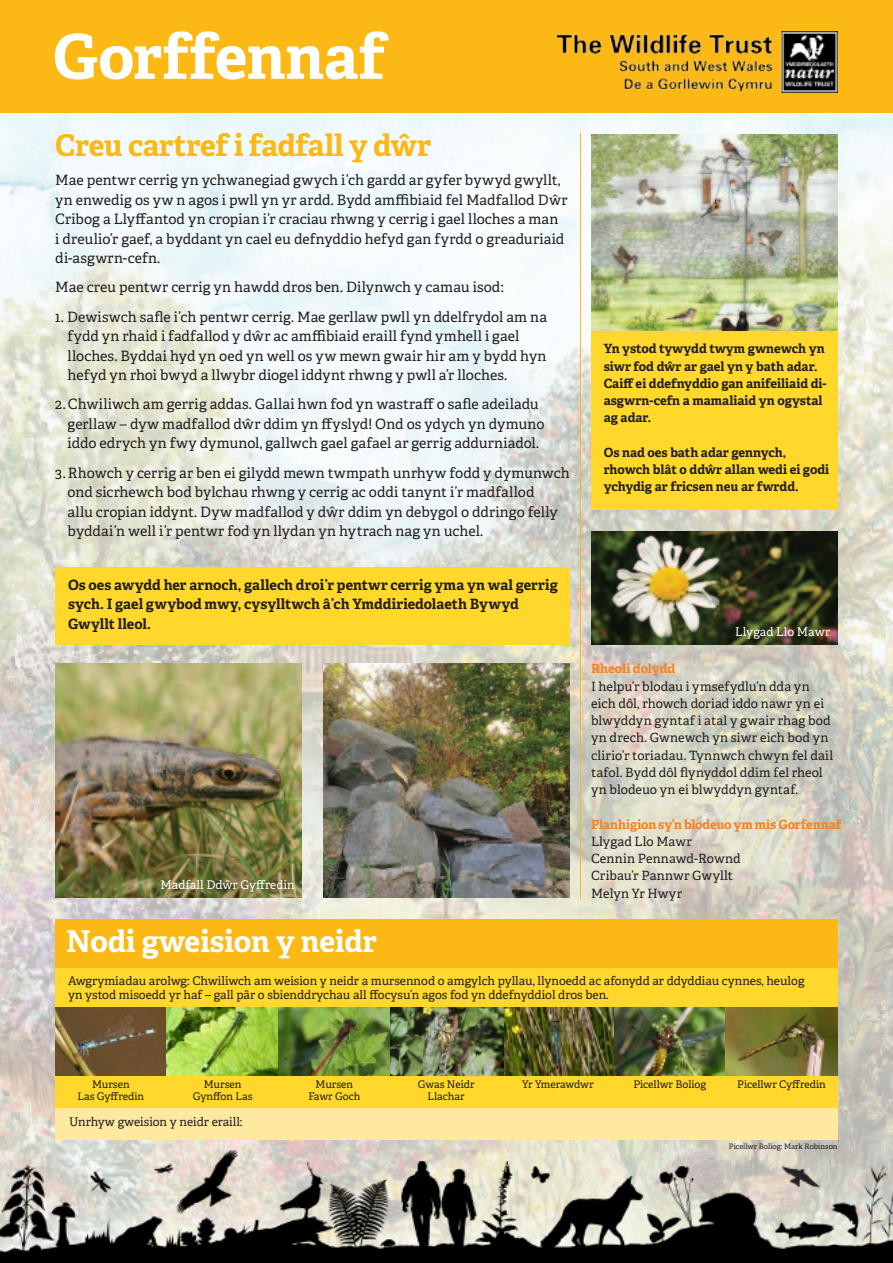
<style>
.page{position:relative;width:893px;height:1263px;background:#fff}
.page>*{position:absolute;margin:0;border:0;box-sizing:border-box;transform-origin:0 0}
.t1{font:700 61.95px "Adelle Basic";letter-spacing:-.005em;color:#fff}
.t2{font:700 30px "Adelle Basic";letter-spacing:-.01em;color:#fcb814}
.t3{font:700 30px "Adelle Basic";color:#fff}
.t4{font:14.25px/19.5px "Adelle Basic";letter-spacing:.005em;color:#231f20}
.t5{font:700 14.25px/19.5px "Adelle Basic";letter-spacing:.005em;color:#231f20}
.t6{font:12.75px/17.2px "Adelle Basic";letter-spacing:.005em;color:#231f20}
.t7{font:700 12.75px/17.2px "Adelle Basic";color:#231f20}
.t8{font:700 12.75px "Adelle Basic";letter-spacing:-.005em;color:#f58220}
.t9{font:12px/13.5px "Adelle Basic";color:#231f20}
.t10{font:12px "Adelle Basic";color:#fff}
.t11{font:10.5px/12px "Adelle Basic";color:#231f20;text-align:center}
.t12{font:7.5px "Adelle Basic";color:#231f20}
</style>
<div class="page">
<img style="left:0;top:113px;width:893px;height:1028px">
<img style="left:0;top:1141px;width:893px;height:122px">
<div style="left:0;top:0;width:893px;height:113px;background:#fcb814"></div>
<hr style="left:580px;top:133px;width:1px;height:766px;background:#fcb814">
<div style="left:55px;top:1008px;width:783px;height:132px;background:#ffe99e"></div>
<div style="left:55px;top:919px;width:783px;height:49px;background:#fcb814"></div>
<img style="left:55px;top:663px;width:247px;height:235px">
<img style="left:323px;top:663px;width:247px;height:235px">
<div style="left:55px;top:968px;width:783px;height:139px;background:#ffd82b"></div>
<img style="left:55px;top:1008px;width:111px;height:67px">
<img style="left:166px;top:1008px;width:113px;height:67px">
<img style="left:279px;top:1008px;width:112px;height:67px">
<img style="left:503px;top:1008px;width:111px;height:67px">
<img style="left:614px;top:1008px;width:112px;height:67px">
<img style="left:726px;top:1008px;width:112px;height:67px">
<img style="left:391px;top:1008px;width:112px;height:67px">
<img style="left:591px;top:531px;width:247px;height:113px">
<img style="left:591px;top:134px;width:247px;height:197px">
<div style="left:55px;top:567px;width:515px;height:77px;background:#ffd82b"></div>
<div style="left:591px;top:331px;width:247px;height:179px;background:#ffd82b"></div>
<img style="left:558px;top:31px;width:279px;height:61px">
<h1 class="t1" style="left:53px;top:17px;width:334px">Gorffennaf</h1>
<h2 class="t2" style="left:55px;top:126px;width:378px">Creu cartref i fadfall y dŵr</h2>
<p class="t4" style="left:55px;top:170px;width:514px">Mae pentwr cerrig yn ychwanegiad gwych i’ch gardd ar gyfer bywyd gwyllt, yn enwedig os yw n agos i pwll yn yr ardd. Bydd amffibiaid fel Madfallod Dŵr Cribog a Llyffantod yn cropian i’r craciau rhwng y cerrig i gael lloches a man<br>i dreulio’r gaef, a byddant yn cael eu defnyddio hefyd gan fyrdd o greaduriaid di-asgwrn-cefn.</p>
<p class="t4" style="left:55px;top:278px;width:450px">Mae creu pentwr cerrig yn hawdd dros ben. Dilynwch y camau isod:</p>
<p class="t4" style="left:68px;top:307px;width:481px;text-indent:-12px">1. Dewiswch safle i’ch pentwr cerrig. Mae gerllaw pwll yn ddelfrydol am na fydd yn rhaid i fadfallod y dŵr ac amffibiaid eraill fynd ymhell i gael lloches. Byddai hyd yn oed yn well os yw mewn gwair hir am y bydd hyn hefyd yn rhoi bwyd a llwybr diogel iddynt rhwng y pwll a’r lloches.</p>
<p class="t4" style="left:68px;top:395px;width:478px;text-indent:-12px">2. Chwiliwch am gerrig addas. Gallai hwn fod yn wastraff o safle adeiladu gerllaw – dyw madfallod dŵr ddim yn ffyslyd! Ond os ydych yn dymuno iddo edrych yn fwy dymunol, gallwch gael gafael ar gerrig addurniadol.</p>
<p class="t4" style="left:68px;top:463px;width:504px;text-indent:-12px">3. Rhowch y cerrig ar ben ei gilydd mewn twmpath unrhyw fodd y dymunwch ond sicrhewch bod bylchau rhwng y cerrig ac oddi tanynt i’r madfallod<br>allu cropian iddynt. Dyw madfallod y dŵr ddim yn debygol o ddringo felly byddai’n well i’r pentwr fod yn llydan yn hytrach nag yn uchel.</p>
<p class="t5" style="left:68px;top:575px;width:491px">Os oes awydd her arnoch, gallech droi’r pentwr cerrig yma yn wal gerrig sych. I gael gwybod mwy, cysylltwch â’ch Ymddiriedolaeth Bywyd<br>Gwyllt lleol.</p>
<p class="t10" style="left:160px;top:878px;width:136px">Madfall Ddŵr Gyffredin</p>
<h2 class="t3" style="left:66px;top:922px;width:312px">Nodi gweision y neidr</h2>
<p class="t7" style="left:604px;top:340px;width:224px">Yn ystod tywydd twym gwnewch yn siwr fod dŵr ar gael yn y bath adar.<br>Caiff ei ddefnyddio gan anifeiliaid di&shy;asgwrn-cefn a mamaliaid yn ogystal ag adar.</p>
<p class="t7" style="left:604px;top:444px;width:227px">Os nad oes bath adar gennych, rhowch blât o ddŵr allan wedi ei godi ychydig ar fricsen neu ar fwrdd.</p>
<p class="t10" style="left:735px;top:624px;width:97px">Llygad Llo Mawr</p>
<p class="t8" style="left:591px;top:661px;width:86px">Rheoli dolydd</p>
<p class="t6" style="left:591px;top:678px;width:244px">I helpu’r blodau i ymsefydlu’n dda yn eich dôl, rhowch doriad iddo nawr yn ei blwyddyn gyntaf i atal y gwair rhag bod yn drech. Gwnewch yn siwr eich bod yn clirio’r toriadau. Tynnwch chwyn fel dail tafol. Bydd dôl flynyddol ddim fel rheol yn blodeuo yn ei blwyddyn gyntaf.</p>
<p class="t8" style="left:591px;top:816px;width:252px">Planhigion sy’n blodeuo ym mis Gorfennaf</p>
<p class="t6" style="left:591px;top:833px;width:151px">Llygad Llo Mawr<br>Cennin Pennawd-Rownd<br>Cribau’r Pannwr Gwyllt<br>Melyn Yr Hwyr</p>
<p class="t9" style="left:68px;top:974px;width:738px">Awgrymiadau arolwg: Chwiliwch am weision y neidr a mursennod o amgylch pyllau, llynoedd ac afonydd ar ddyddiau cynnes, heulog yn ystod misoedd yr haf – gall pâr o sbienddrychau all ffocysu’n agos fod yn ddefnyddiol dros ben.</p>
<p class="t11" style="left:78px;top:1078px;width:68px">Mursen<br>Las Gyffredin</p>
<p class="t11" style="left:193px;top:1078px;width:61px">Mursen<br>Gynffon Las</p>
<p class="t11" style="left:308px;top:1078px;width:53px">Mursen<br>Fawr Goch</p>
<p class="t11" style="left:418px;top:1078px;width:58px">Gwas Neidr<br>Llachar</p>
<p class="t11" style="left:522px;top:1078px;width:73px">Yr Ymerawdwr</p>
<p class="t11" style="left:633px;top:1078px;width:74px">Picellwr Boliog</p>
<p class="t11" style="left:737px;top:1078px;width:90px">Picellwr Cyffredin</p>
<p class="t9" style="left:69px;top:1115px;width:175px">Unrhyw gweision y neidr eraill:</p>
<p class="t12" style="left:729px;top:1142px;width:110px">Picellwr Boliog: Mark Robinson</p>
</div>
